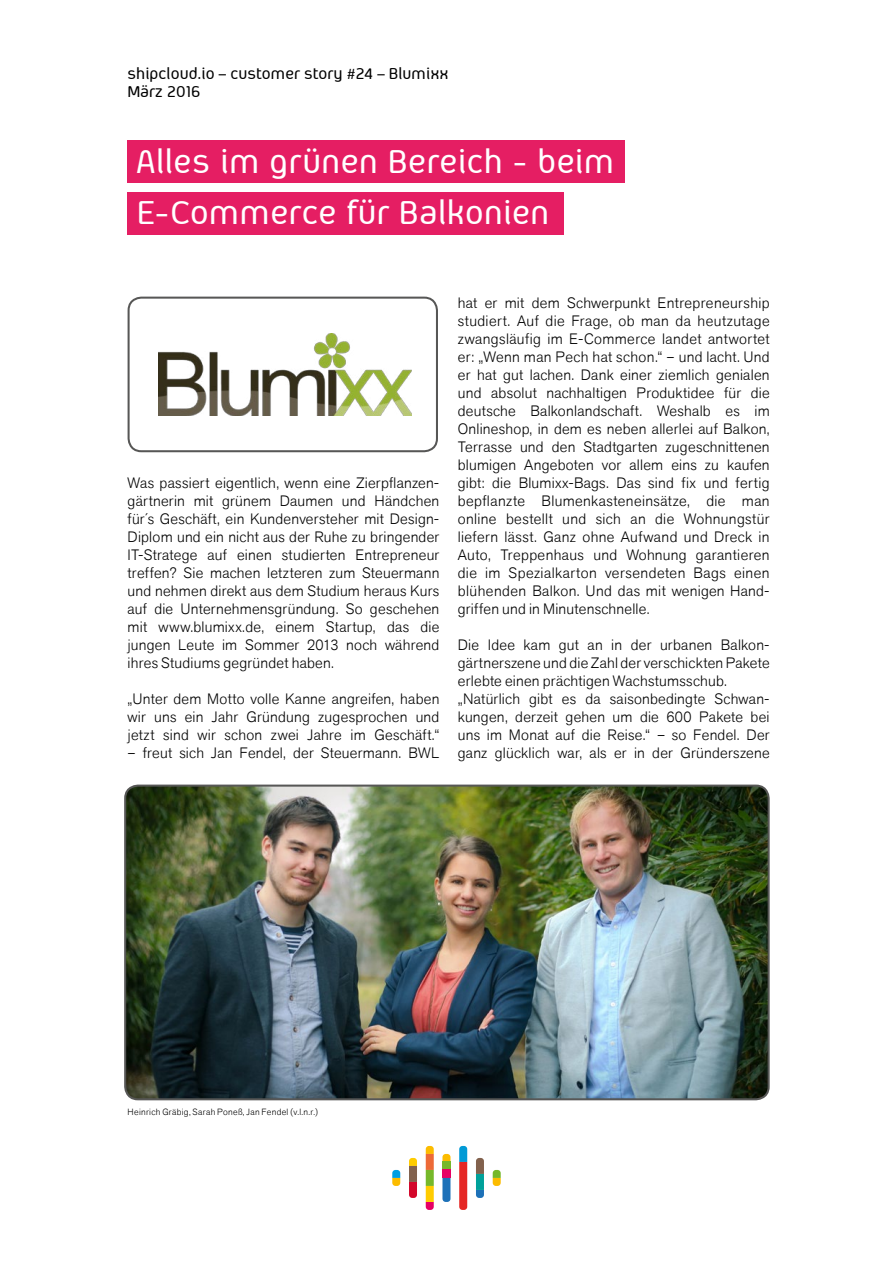
<style>
.page{position:relative;width:893px;height:1263px;background:#fff}
.page>*{position:absolute;margin:0;border:0;box-sizing:border-box;transform-origin:0 0}
.t1{font:500 37.65px/51px "Aeroportal";letter-spacing:.005em;color:#fff}
.t2{font:500 18px/18px "Aeroportal";color:#000}
.t3{font:300 15px/18px "Akzid Grtsk Next";letter-spacing:.015em;color:#000;text-align:justify}
.t4{font:300 9px "Akzid Grtsk Next";letter-spacing:.035em;color:#000}
</style>
<div class="page">
<svg style="left:409px;top:1158px;width:8px;height:40px"></svg>
<svg style="left:392px;top:1170px;width:8px;height:16px"></svg>
<svg style="left:442px;top:1154px;width:8px;height:8px"></svg>
<div style="left:442px;top:1162px;width:8px;height:8px;background:#76b82a"></div>
<div style="left:442px;top:1170px;width:8px;height:8px;background:#e60064"></div>
<svg style="left:442px;top:1178px;width:8px;height:24px"></svg>
<svg style="left:426px;top:1146px;width:8px;height:64px"></svg>
<svg style="left:476px;top:1158px;width:8px;height:40px"></svg>
<svg style="left:493px;top:1170px;width:8px;height:16px"></svg>
<svg style="left:459px;top:1146px;width:8px;height:64px"></svg>
<div style="left:128px;top:141px;width:497px;height:42px;background:#e51e63"></div>
<div style="left:128px;top:192px;width:436px;height:42px;background:#e51e63"></div>
<div style="left:128px;top:297px;width:310px;height:155px;border:2px solid #575756;border-radius:13px"></div>
<img style="left:127px;top:787px;width:642px;height:312px">
<div style="left:124px;top:784px;width:646px;height:316px;border:2px solid #575756;border-radius:13px"></div>
<img style="left:158px;top:333px;width:253px;height:82px">
<p class="t2" style="left:128px;top:64px;width:323px">shipcloud.io – customer story #24 – Blumixx<br>März 2016</p>
<h1 class="t1" style="left:136px;top:135px;width:480px">Alles im grünen Bereich - beim<br>E-Commerce für Balkonien</h1>
<p class="t3" style="left:128px;top:473px;width:313px">Was passiert eigentlich, wenn eine Zierpflanzen&shy;gärtnerin mit grünem Daumen und Händchen für´s Geschäft, ein Kundenversteher mit Design-Diplom und ein nicht aus der Ruhe zu bringender IT-Stratege auf einen studierten Entrepreneur treffen? Sie machen letzteren zum Steuermann und nehmen direkt aus dem Studium heraus Kurs auf die Unternehmensgründung. So geschehen mit www.blumixx.de, einem Startup, das die jungen Leute im Sommer 2013 noch während ihres Studiums gegründet haben.</p>
<p class="t3" style="left:128px;top:689px;width:313px">„Unter dem Motto volle Kanne angreifen, haben wir uns ein Jahr Gründung zugesprochen und jetzt sind wir schon zwei Jahre im Geschäft.“</p>
<p class="t3" style="left:128px;top:743px;width:313px">– freut sich Jan Fendel, der Steuermann. BWL</p>
<p class="t3" style="left:458px;top:293px;width:313px">hat er mit dem Schwerpunkt Entrepreneurship studiert. Auf die Frage, ob man da heutzutage zwangsläufig im E-Commerce landet antwortet er: „Wenn man Pech hat schon.“ – und lacht. Und er hat gut lachen. Dank einer ziemlich genialen und absolut nachhaltigen Produktidee für die deutsche Balkonlandschaft. Weshalb es im Onlineshop, in dem es neben allerlei auf Balkon, Terrasse und den Stadtgarten zugeschnittenen blumigen Angeboten vor allem eins zu kaufen gibt: die Blumixx-Bags. Das sind fix und fertig bepflanzte Blumenkasteneinsätze, die man online bestellt und sich an die Wohnungstür liefern lässt. Ganz ohne Aufwand und Dreck in Auto, Treppenhaus und Wohnung garantieren die im Spezialkarton versendeten Bags einen blühenden Balkon. Und das mit wenigen Hand&shy;griffen und in Minutenschnelle.</p>
<p class="t3" style="left:458px;top:635px;width:313px;text-align:left">Die Idee kam gut an in der urbanen Balkon&shy;gärtnerszene und die Zahl der verschickten Pakete erlebte einen prächtigen Wachstumsschub. „Natürlich gibt es da saisonbedingte Schwan&shy;kungen, derzeit gehen um die 600 Pakete bei uns im Monat auf die Reise.“ – so Fendel. Der ganz glücklich war, als er in der Gründerszene</p>
<p class="t4" style="left:128px;top:1106px;width:192px">Heinrich Gräbig, Sarah Poneß, Jan Fendel (v.l.n.r.)</p>
</div>
